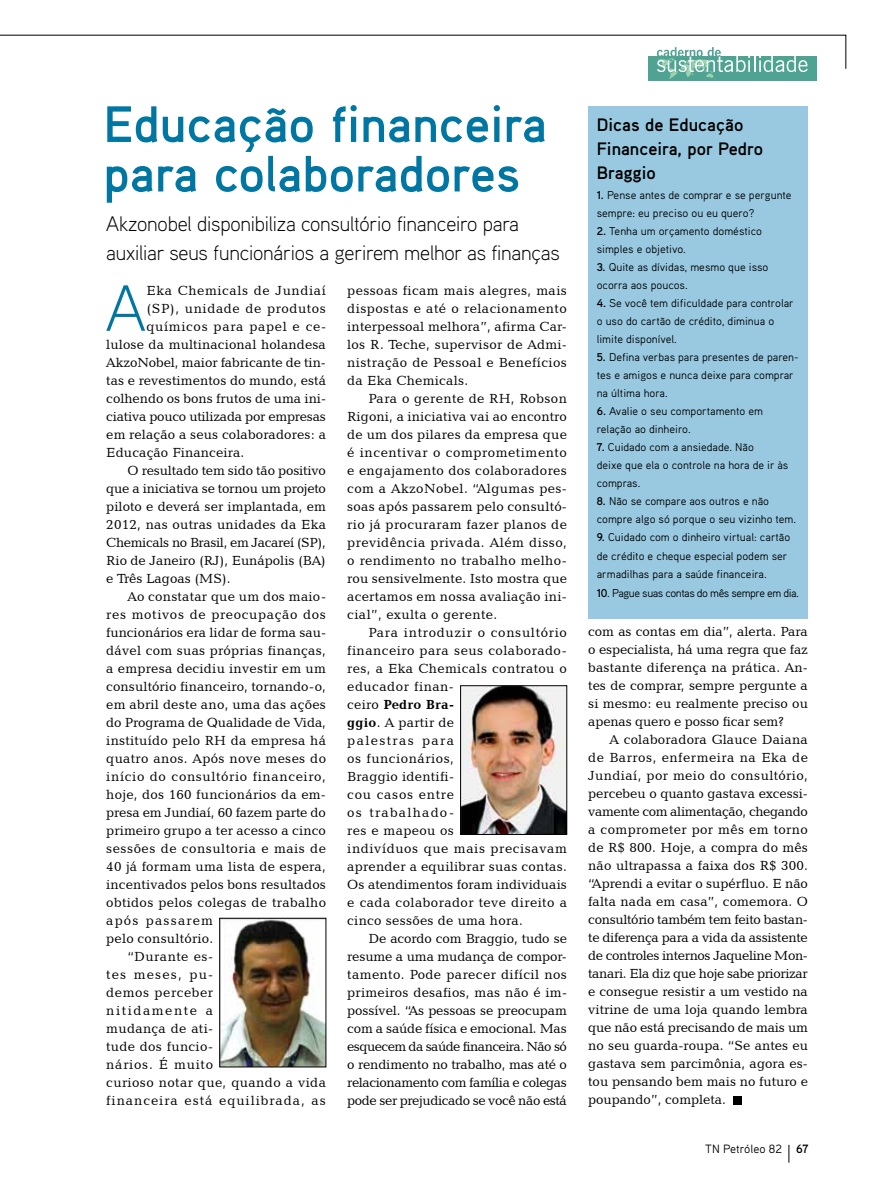
<style>
.page{position:relative;width:893px;height:1191px;background:#fff}
.page>*{position:absolute;margin:0;border:0;box-sizing:border-box;transform-origin:0 0}
.t1{font:300 65.1px "Aaux Pro";color:#0076a3}
.t2{font:700 51px/49.5px "Aaux Pro";color:#0076a3}
.t3{font:300 21px/28.5px "Aaux Pro";letter-spacing:-.01em;color:#000}
.t4{font:700 18px/24px "Aaux Pro";color:#000}
.t5{font:13.5px/18px "Candida BT";letter-spacing:.02em;color:#000;text-align:justify}
.t6{font:13.5px "Candida BT";letter-spacing:-.005em;color:#000}
.t7{font:13.5px "Candida BT";letter-spacing:.05em;color:#000}
.t8{font:13.5px "Candida BT";color:#000}
.t9{font:13.5px "Candida BT";letter-spacing:-.015em;color:#000}
.t10{font:13.5px "Candida BT";letter-spacing:-.01em;color:#000}
.t11{font:13.5px "Candida BT";letter-spacing:.045em;color:#000}
.t12{font:13.5px "Candida BT";letter-spacing:-.025em;color:#000}
.t13{font:13.5px "Candida BT";letter-spacing:.07em;color:#000}
.t14{font:13.5px "Candida BT";letter-spacing:.04em;color:#000}
.t15{font:13.5px "Candida BT";letter-spacing:.055em;color:#000}
.t16{font:13.5px "Candida BT";letter-spacing:.085em;color:#000}
.t17{font:13.5px "Candida BT";letter-spacing:.09em;color:#000}
.t18{font:13.5px "Candida BT";letter-spacing:.115em;color:#000}
.t19{font:12px "Aaux Pro";color:#000}
.t20{font:11.25px/18px "Aaux Pro";color:#000}
.t21{font:11.25px "Aaux Pro";letter-spacing:-.04em;color:#000}
.s1{font-weight:700}
</style>
<div class="page">
<svg style="left:788px;top:1144px;width:1px;height:18px"></svg>
<div style="left:648px;top:56px;width:168px;height:25px;background:#4fa392"></div>
<svg style="left:0;top:34px;width:847px;height:45px"></svg>
<div style="left:733px;top:1096px;width:9px;height:8px;background:#000"></div>
<div style="left:588px;top:106px;width:220px;height:513px;background:#99c9e0"></div>
<img style="left:222px;top:920px;width:102px;height:145px">
<img style="left:462px;top:687px;width:103px;height:145px">
<div style="left:460px;top:685px;width:107px;height:149px;border:1px solid #000"></div>
<h2 class="t2" style="left:103px;top:98px;width:445px">Educação financeira para colaboradores</h2>
<h3 class="t3" style="left:106px;top:209px;width:455px">Akzonobel disponibiliza consultório financeiro para auxiliar seus funcionários a gerirem melhor as finanças</h3>
<h1 class="t1" style="left:106px;top:267px;width:42px">A</h1>
<p class="t11" style="left:146px;top:282px;width:181px">Eka Chemicals de Jundiaí</p>
<p class="t5" style="left:347px;top:281px;width:221px">pessoas ficam mais alegres, mais dispostas e até o relacionamento interpessoal melhora”, afirma Car&shy;los R. Teche, supervisor de Admi&shy;nistração de Pessoal e Benefícios da Eka Chemicals.</p>
<p class="t5" style="left:347px;top:389px;width:221px;text-indent:21px">Para o gerente de RH, Robson Rigoni, a iniciativa vai ao encontro de um dos pilares da empresa que é incentivar o comprometimento e engajamento dos colaboradores com a AkzoNobel. “Algumas pes&shy;soas após passarem pelo consultó&shy;rio já procuraram fazer planos de previdência privada. Além disso, o rendimento no trabalho melho&shy;rou sensivelmente. Isto mostra que acertamos em nossa avaliação ini&shy;cial”, exulta o gerente.</p>
<p class="t5" style="left:347px;top:622px;width:221px;text-align:left;text-indent:21px">Para introduzir o consultório financeiro para seus colaborado&shy;res, a Eka Chemicals contratou o educador finan-<br>ceiro <span class="s1">Pedro Bra-<br>ggio</span>. A partir de<br>palestras para<br>os funcionários,<br>Braggio identifi-<br>cou casos entre<br>os trabalhado-<br>res e mapeou os<br>indivíduos que mais precisavam aprender a equilibrar suas contas.<br>Os atendimentos foram individuais e cada colaborador teve direito a cinco sessões de uma hora.</p>
<p class="t5" style="left:347px;top:928px;width:221px;text-indent:21px">De acordo com Braggio, tudo se resume a uma mudança de compor&shy;tamento. Pode parecer difícil nos primeiros desafios, mas não é im&shy;possível. “As pessoas se preocupam com a saúde física e emocional. Mas esquecem da saúde financeira. Não só o rendimento no trabalho, mas até o relacionamento com família e colegas pode ser prejudicado se você não está</p>
<p class="t11" style="left:146px;top:300px;width:181px">(SP), unidade de produtos</p>
<p class="t7" style="left:146px;top:318px;width:181px">químicos para papel e ce-</p>
<p class="t5" style="left:106px;top:335px;width:221px">lulose da multinacional holandesa</p>
<p class="t6" style="left:106px;top:354px;width:221px">AkzoNobel, maior fabricante de tin-</p>
<p class="t5" style="left:106px;top:371px;width:221px">tas e revestimentos do mundo, está</p>
<p class="t8" style="left:106px;top:390px;width:221px">colhendo os bons frutos de uma ini-</p>
<p class="t9" style="left:106px;top:408px;width:221px">ciativa pouco utilizada por empresas</p>
<p class="t5" style="left:106px;top:425px;width:221px">em relação a seus colaboradores: a</p>
<p class="t5" style="left:106px;top:443px;width:139px">Educação Financeira.</p>
<p class="t10" style="left:128px;top:462px;width:200px">O resultado tem sido tão positivo</p>
<p class="t9" style="left:106px;top:480px;width:221px">que a iniciativa se tornou um projeto</p>
<p class="t5" style="left:106px;top:497px;width:221px">piloto e deverá ser implantada, em</p>
<p class="t5" style="left:106px;top:515px;width:221px">2012, nas outras unidades da Eka</p>
<p class="t12" style="left:106px;top:534px;width:221px">Chemicals no Brasil, em Jacareí (SP),</p>
<p class="t8" style="left:106px;top:552px;width:221px">Rio de Janeiro (RJ), Eunápolis (BA)</p>
<p class="t8" style="left:106px;top:570px;width:126px">e Três Lagoas (MS).</p>
<p class="t5" style="left:128px;top:587px;width:200px">Ao constatar que um dos maio-</p>
<p class="t7" style="left:106px;top:606px;width:221px">res motivos de preocupação dos</p>
<p class="t6" style="left:106px;top:624px;width:221px">funcionários era lidar de forma sau-</p>
<p class="t5" style="left:106px;top:641px;width:221px">dável com suas próprias finanças,</p>
<p class="t5" style="left:106px;top:659px;width:221px">a empresa decidiu investir em um</p>
<p class="t5" style="left:106px;top:677px;width:221px">consultório financeiro, tornando-o,</p>
<p class="t5" style="left:106px;top:695px;width:221px">em abril deste ano, uma das ações</p>
<p class="t6" style="left:106px;top:714px;width:221px">do Programa de Qualidade de Vida,</p>
<p class="t5" style="left:106px;top:731px;width:221px">instituído pelo RH da empresa há</p>
<p class="t5" style="left:106px;top:749px;width:221px">quatro anos. Após nove meses do</p>
<p class="t7" style="left:106px;top:768px;width:221px">início do consultório financeiro,</p>
<p class="t5" style="left:106px;top:785px;width:221px">hoje, dos 160 funcionários da em-</p>
<p class="t10" style="left:106px;top:804px;width:221px">presa em Jundiaí, 60 fazem parte do</p>
<p class="t5" style="left:106px;top:821px;width:221px">primeiro grupo a ter acesso a cinco</p>
<p class="t14" style="left:106px;top:840px;width:221px">sessões de consultoria e mais de</p>
<p class="t5" style="left:106px;top:857px;width:221px">40 já formam uma lista de espera,</p>
<p class="t5" style="left:106px;top:875px;width:221px">incentivados pelos bons resultados</p>
<p class="t5" style="left:106px;top:893px;width:221px">obtidos pelos colegas de trabalho</p>
<p class="t16" style="left:106px;top:912px;width:108px">após passarem</p>
<p class="t5" style="left:106px;top:929px;width:108px">pelo consultório.</p>
<p class="t5" style="left:128px;top:947px;width:87px">“Durante es-</p>
<p class="t17" style="left:106px;top:966px;width:108px">tes meses, pu-</p>
<p class="t11" style="left:106px;top:984px;width:108px">demos perceber</p>
<p class="t18" style="left:106px;top:1002px;width:108px">nitidamente a</p>
<p class="t5" style="left:106px;top:1019px;width:108px">mudança de ati-</p>
<p class="t5" style="left:106px;top:1037px;width:108px">tude dos funcio-</p>
<p class="t15" style="left:106px;top:1055px;width:108px">nários. É muito</p>
<p class="t5" style="left:106px;top:1073px;width:221px">curioso notar que, quando a vida</p>
<p class="t13" style="left:106px;top:1091px;width:221px">financeira está equilibrada, as</p>
<h3 class="t4" style="left:597px;top:112px;width:168px">Dicas de Educação<br>Financeira, por Pedro<br>Braggio</h3>
<p class="t20" style="left:597px;top:186px;width:196px"><span class="s1">1.</span> Pense antes de comprar e se pergunte sempre: eu preciso ou eu quero?</p>
<p class="t20" style="left:597px;top:222px;width:167px"><span class="s1">2.</span> Tenha um orçamento doméstico simples e objetivo.</p>
<p class="t20" style="left:597px;top:258px;width:173px"><span class="s1">3.</span> Quite as dívidas, mesmo que isso ocorra aos poucos.</p>
<p class="t20" style="left:597px;top:294px;width:198px"><span class="s1">4.</span> Se você tem dificuldade para controlar o uso do cartão de crédito, diminua o limite disponível.</p>
<p class="t20" style="left:597px;top:348px;width:203px"><span class="s1">5.</span> Defina verbas para presentes de paren&shy;tes e amigos e nunca deixe para comprar na última hora.</p>
<p class="t20" style="left:597px;top:402px;width:168px"><span class="s1">6.</span> Avalie o seu comportamento em relação ao dinheiro.</p>
<p class="t20" style="left:597px;top:438px;width:193px"><span class="s1">7.</span> Cuidado com a ansiedade. Não<br>deixe que ela o controle na hora de ir às compras.</p>
<p class="t20" style="left:597px;top:492px;width:201px"><span class="s1">8.</span> Não se compare aos outros e não compre algo só porque o seu vizinho tem.</p>
<p class="t20" style="left:597px;top:528px;width:195px;line-height:18.5px"><span class="s1">9.</span> Cuidado com o dinheiro virtual: cartão de crédito e cheque especial podem ser armadilhas para a saúde financeira.</p>
<p class="t21" style="left:597px;top:586px;width:204px"><span class="s1">10</span>. Pague suas contas do mês sempre em dia.</p>
<p class="t5" style="left:588px;top:622px;width:221px">com as contas em dia”, alerta. Para o especialista, há uma regra que faz bastante diferença na prática. An&shy;tes de comprar, sempre pergunte a si mesmo: eu realmente preciso ou apenas quero e posso ficar sem?</p>
<p class="t5" style="left:588px;top:730px;width:221px;text-indent:21px">A colaboradora Glauce Daiana de Barros, enfermeira na Eka de Jundiaí, por meio do consultório, percebeu o quanto gastava excessi&shy;vamente com alimentação, chegando a comprometer por mês em torno de R$ 800. Hoje, a compra do mês não ultrapassa a faixa dos R$ 300. “Aprendi a evitar o supérfluo. E não falta nada em casa”, comemora. O consultório também tem feito bastan&shy;te diferença para a vida da assistente de controles internos Jaqueline Mon&shy;tanari. Ela diz que hoje sabe priorizar e consegue resistir a um vestido na vitrine de uma loja quando lembra que não está precisando de mais um no seu guarda-roupa. “Se antes eu gastava sem parcimônia, agora es&shy;tou pensando bem mais no futuro e poupando”, completa.</p>
<p class="t19" style="left:705px;top:1141px;width:105px">TN Petróleo 82 <span class="s1">67</span></p>
</div>
